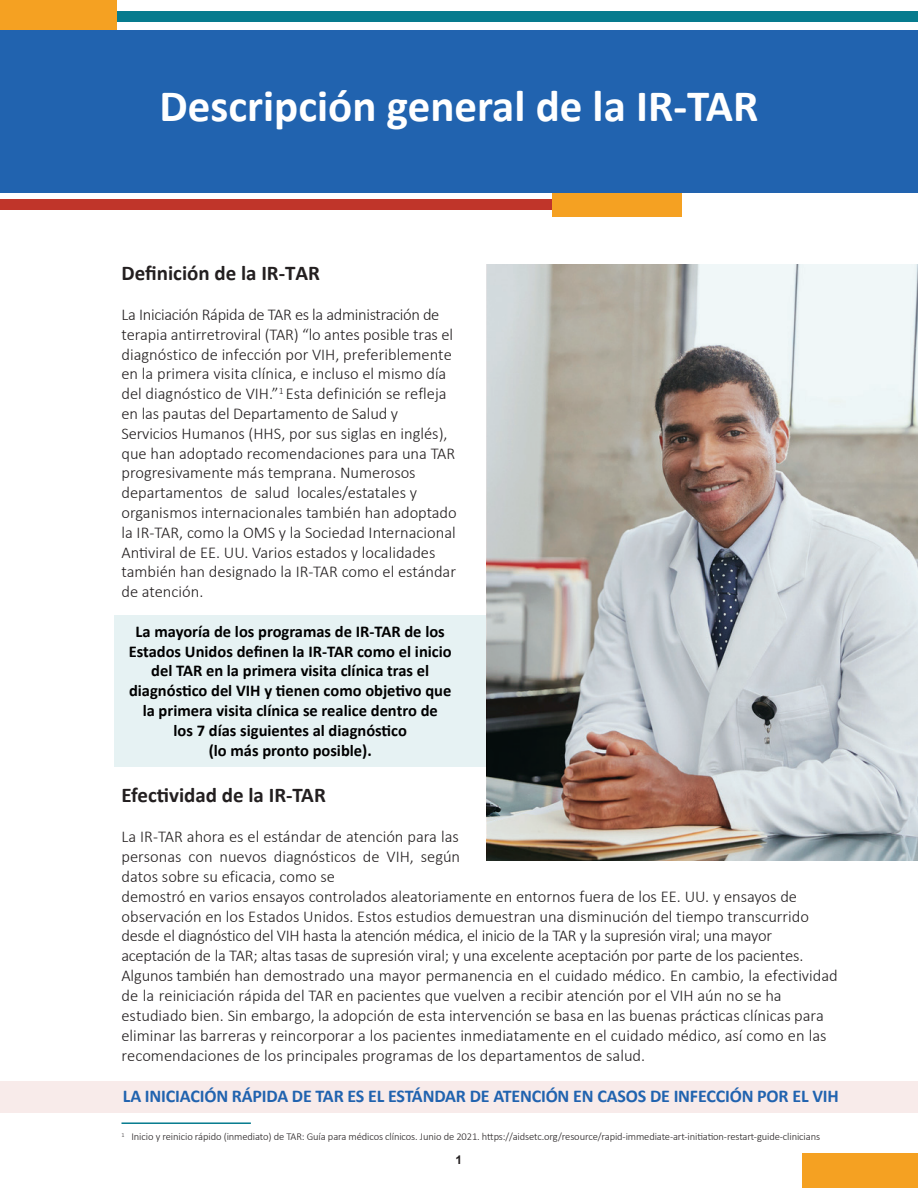
<style>
.page{position:relative;width:918px;height:1188px;background:#fff}
.page>*{position:absolute;margin:0;border:0;box-sizing:border-box;transform-origin:0 0}
.t1{font:700 45px "Calibri";color:#fff}
.t2{font:700 21px "Calibri";color:#231f20}
.t3{font:700 18px "Calibri";letter-spacing:-.01em;color:#2163af}
.t4{font:300 16.5px/19.8px "Calibri";color:#231f20}
.t5{font:700 16.5px/19.8px "Calibri";color:#000;text-align:center}
.t6{font:700 12px "Arial";color:#231f20}
.t7{font:300 10.5px "Calibri";letter-spacing:-.01em;color:#231f20}
</style>
<div class="page">
<div style="left:114px;top:616px;width:391px;height:151px;background:#e6f2f3"></div>
<div style="left:0;top:1082px;width:918px;height:31px;background:#f8ebea"></div>
<div style="left:27px;top:11px;width:891px;height:10px;background:#067b8e"></div>
<div style="left:0;top:200px;width:642px;height:10px;background:#c0352a"></div>
<div style="left:0;top:0;width:117px;height:35px;background:#f5a122"></div>
<div style="left:552px;top:192px;width:130px;height:25px;background:#f5a122"></div>
<div style="left:0;top:30px;width:918px;height:162px;background:#2163af"></div>
<img style="left:487px;top:264px;width:431px;height:597px">
<hr style="left:122px;top:1122px;width:129px;height:2px;background:#067b8e">
<div style="left:802px;top:1153px;width:116px;height:35px;background:#f5a122"></div>
<h1 class="t1" style="left:159px;top:74px;width:601px">Descripción general de la IR-TAR</h1>
<p class="t2" style="left:122px;top:259px;width:200px">Definición de la IR-TAR</p>
<p class="t4" style="left:122px;top:304px;width:337px">La Iniciación Rápida de TAR es la administración de terapia antirretroviral (TAR) “lo antes posible tras el diagnóstico de infección por VIH, preferiblemente en la primera visita clínica, e incluso el mismo día del diagnóstico de VIH.”<sup>1</sup> Esta definición se refleja en las pautas del Departamento de Salud y Servicios Humanos (HHS, por sus siglas en inglés), que han adoptado recomendaciones para una TAR progresivamente más temprana. Numerosos departamentos de salud locales/estatales y organismos internacionales también han adoptado la IR-TAR, como la OMS y la Sociedad Internacional Antiviral de EE. UU. Varios estados y localidades también han designado la IR-TAR como el estándar de atención.</p>
<p class="t5" style="left:129px;top:621px;width:325px">La mayoría de los programas de IR-TAR de los Estados Unidos definen la IR-TAR como el inicio del TAR en la primera visita clínica tras el diagnóstico del VIH y tienen como objetivo que la primera visita clínica se realice dentro de<br>los 7 días siguientes al diagnóstico<br>(lo más pronto posible).</p>
<p class="t2" style="left:122px;top:781px;width:206px">Efectividad de la IR-TAR</p>
<p class="t4" style="left:121px;top:826px;width:718px">La IR-TAR ahora es el estándar de atención para las<br>personas con nuevos diagnósticos de VIH, según<br>datos sobre su eficacia, como se<br>demostró en varios ensayos controlados aleatoriamente en entornos fuera de los EE. UU. y ensayos de observación en los Estados Unidos. Estos estudios demuestran una disminución del tiempo transcurrido desde el diagnóstico del VIH hasta la atención médica, el inicio de la TAR y la supresión viral; una mayor aceptación de la TAR; altas tasas de supresión viral; y una excelente aceptación por parte de los pacientes.<br>Algunos también han demostrado una mayor permanencia en el cuidado médico. En cambio, la efectividad de la reiniciación rápida del TAR en pacientes que vuelven a recibir atención por el VIH aún no se ha estudiado bien. Sin embargo, la adopción de esta intervención se basa en las buenas prácticas clínicas para eliminar las barreras y reincorporar a los pacientes inmediatamente en el cuidado médico, así como en las recomendaciones de los principales programas de los departamentos de salud.</p>
<p class="t3" style="left:123px;top:1084px;width:717px">LA INICIACIÓN RÁPIDA DE TAR ES EL ESTÁNDAR DE ATENCIÓN EN CASOS DE INFECCIÓN POR EL VIH</p>
<p class="t7" style="left:122px;top:1130px;width:700px"><sup>1</sup> Inicio y reinicio rápido (inmediato) de TAR: Guía para médicos clínicos. Junio de 2021. https://aidsetc.org/resource/rapid-immediate-art-initiation-restart-guide-clinicians</p>
<p class="t6" style="left:456px;top:1152px;width:8px">1</p>
</div>
